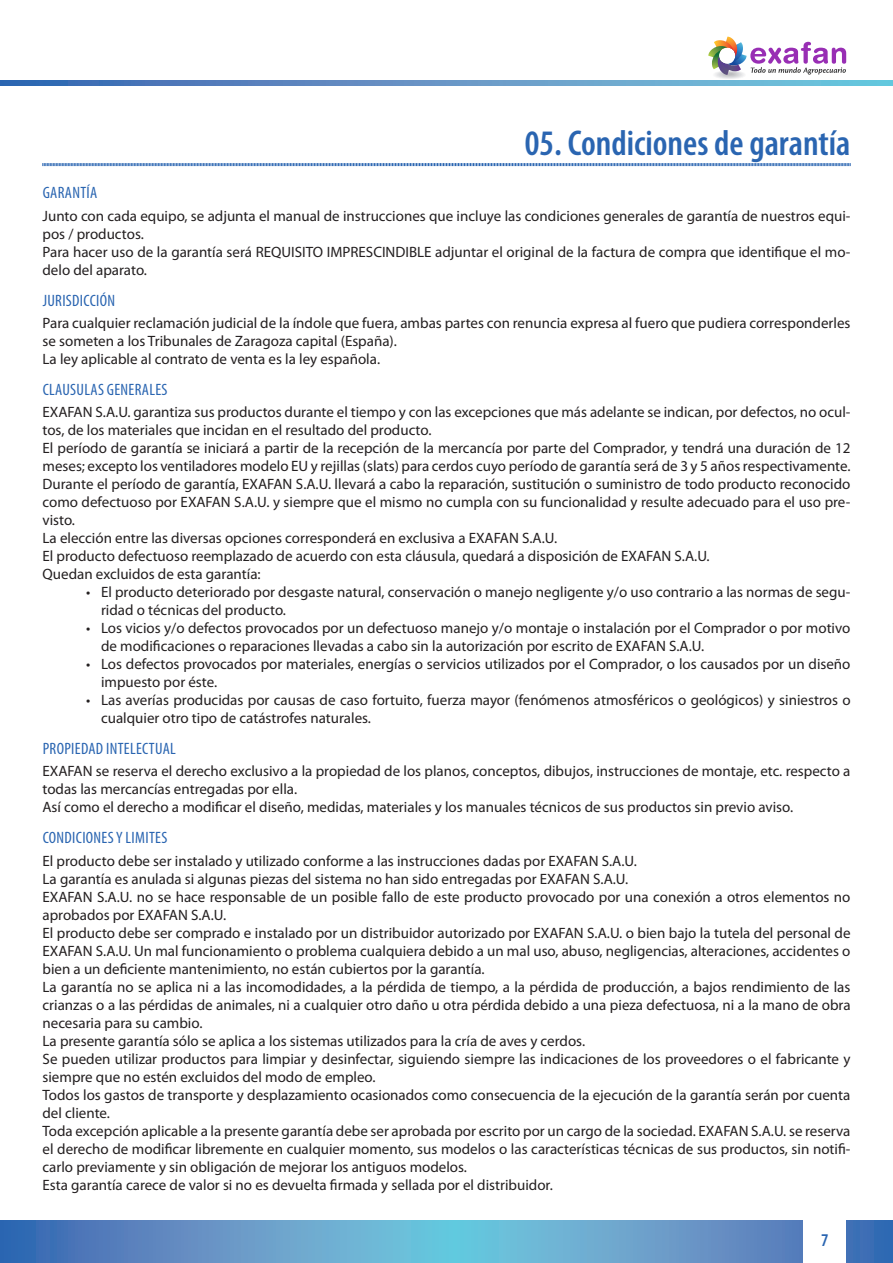
<style>
.page{position:relative;width:893px;height:1263px;background:#fff}
.page>*{position:absolute;margin:0;border:0;box-sizing:border-box;transform-origin:0 0}
._01__Titulos__Nivel{font:600 condensed 36px "Myriad Pro";color:#2a65b1}
.t1{font:600 condensed 18px "Myriad Pro";color:#2a65b1}
._01__Titulos__Nivel-2{font:condensed 16.5px "Myriad Pro";letter-spacing:.02em;color:#2a65b1}
._02__Letra_pequeña{font:15px/18px "Myriad Pro";color:#231f20}
._01__Titulos__Nivel-3{font:15px/18px "Myriad Pro";color:#231f20}
</style>
<div class="page">
<svg style="left:1px;top:1220px;width:892px;height:43px;background:#609ac8"></svg>
<svg style="left:1px;top:81px;width:892px;height:4px;background:#5e96c6"></svg>
<div style="left:804px;top:1218px;width:42px;height:45px;background:#fff"></div>
<hr style="left:0;top:1220px;width:1px;height:43px;background:#2a65b1">
<div style="left:714px;top:71px;width:31px;height:8px;background:#f5f5f6;border-radius:50%"></div>
<div style="left:716px;top:71px;width:27px;height:7px;background:#eeeeef;border-radius:50%"></div>
<div style="left:716px;top:71px;width:26px;height:7px;background:#ececee;border-radius:50%"></div>
<div style="left:717px;top:71px;width:25px;height:7px;background:#e6e7e9;border-radius:50%"></div>
<div style="left:718px;top:72px;width:23px;height:6px;background:#e1e2e4;border-radius:50%"></div>
<div style="left:719px;top:72px;width:21px;height:5px;background:#dddee0;border-radius:50%"></div>
<div style="left:721px;top:72px;width:17px;height:5px;background:#d5d6d8;border-radius:50%"></div>
<svg style="left:708px;top:37px;width:138px;height:39px"></svg>
<svg style="left:42px;top:163px;width:809px;height:4px"></svg>
<p class="_01__Titulos__Nivel" style="left:525px;top:123px;width:327px">05. Condiciones de garantía</p>
<p class="_01__Titulos__Nivel-2" style="left:43px;top:183px;width:56px">GARANTÍA</p>
<p class="_01__Titulos__Nivel-3" style="left:43px;top:206px;width:809px">Junto con cada equipo, se adjunta el manual de instrucciones que incluye las condiciones generales de garantía de nuestros equi&shy;pos / productos.</p>
<p class="_01__Titulos__Nivel-3" style="left:43px;top:242px;width:809px">Para hacer uso de la garantía será REQUISITO IMPRESCINDIBLE adjuntar el original de la factura de compra que identifique el mo&shy;delo del aparato.</p>
<p class="_01__Titulos__Nivel-2" style="left:43px;top:290px;width:74px">JURISDICCIÓN</p>
<p class="_02__Letra_pequeña" style="left:43px;top:314px;width:809px">Para cualquier reclamación judicial de la índole que fuera, ambas partes con renuncia expresa al fuero que pudiera corresponderles se someten a los Tribunales de Zaragoza capital (España).</p>
<p class="_02__Letra_pequeña" style="left:43px;top:350px;width:339px">La ley aplicable al contrato de venta es la ley española.</p>
<p class="_01__Titulos__Nivel-2" style="left:43px;top:379px;width:126px">CLAUSULAS GENERALES</p>
<p class="_02__Letra_pequeña" style="left:43px;top:403px;width:809px">EXAFAN S.A.U. garantiza sus productos durante el tiempo y con las excepciones que más adelante se indican, por defectos, no ocul&shy;tos, de los materiales que incidan en el resultado del producto.</p>
<p class="_02__Letra_pequeña" style="left:43px;top:439px;width:809px">El período de garantía se iniciará a partir de la recepción de la mercancía por parte del Comprador, y tendrá una duración de 12 meses; excepto los ventiladores modelo EU y rejillas (slats) para cerdos cuyo período de garantía será de 3 y 5 años respectivamente.</p>
<p class="_02__Letra_pequeña" style="left:43px;top:475px;width:809px;text-align:justify">Durante el período de garantía, EXAFAN S.A.U. llevará a cabo la reparación, sustitución o suministro de todo producto reconocido como defectuoso por EXAFAN S.A.U. y siempre que el mismo no cumpla con su funcionalidad y resulte adecuado para el uso pre&shy;visto.</p>
<p class="_02__Letra_pequeña" style="left:43px;top:529px;width:516px">La elección entre las diversas opciones corresponderá en exclusiva a EXAFAN S.A.U.</p>
<p class="_02__Letra_pequeña" style="left:43px;top:547px;width:669px">El producto defectuoso reemplazado de acuerdo con esta cláusula, quedará a disposición de EXAFAN S.A.U.</p>
<p class="_02__Letra_pequeña" style="left:43px;top:565px;width:220px">Quedan excluidos de esta garantía:</p>
<p class="_02__Letra_pequeña" style="left:101px;top:583px;width:751px;text-indent:-15px">• El producto deteriorado por desgaste natural, conservación o manejo negligente y/o uso contrario a las normas de segu&shy;ridad o técnicas del producto.</p>
<p class="_02__Letra_pequeña" style="left:101px;top:619px;width:751px;text-indent:-15px">• Los vicios y/o defectos provocados por un defectuoso manejo y/o montaje o instalación por el Comprador o por motivo de modificaciones o reparaciones llevadas a cabo sin la autorización por escrito de EXAFAN S.A.U.</p>
<p class="_02__Letra_pequeña" style="left:101px;top:655px;width:751px;text-indent:-15px">• Los defectos provocados por materiales, energías o servicios utilizados por el Comprador, o los causados por un diseño impuesto por éste.</p>
<p class="_02__Letra_pequeña" style="left:101px;top:691px;width:751px;text-indent:-15px">• Las averías producidas por causas de caso fortuito, fuerza mayor (fenómenos atmosféricos o geológicos) y siniestros o cualquier otro tipo de catástrofes naturales.</p>
<p class="_01__Titulos__Nivel-2" style="left:43px;top:739px;width:135px">PROPIEDAD INTELECTUAL</p>
<p class="_02__Letra_pequeña" style="left:43px;top:762px;width:809px">EXAFAN se reserva el derecho exclusivo a la propiedad de los planos, conceptos, dibujos, instrucciones de montaje, etc. respecto a todas las mercancías entregadas por ella.</p>
<p class="_02__Letra_pequeña" style="left:43px;top:798px;width:752px">Así como el derecho a modificar el diseño, medidas, materiales y los manuales técnicos de sus productos sin previo aviso.</p>
<p class="_01__Titulos__Nivel-2" style="left:43px;top:828px;width:126px">CONDICIONES Y LIMITES</p>
<p class="_02__Letra_pequeña" style="left:43px;top:851px;width:596px">El producto debe ser instalado y utilizado conforme a las instrucciones dadas por EXAFAN S.A.U.</p>
<p class="_02__Letra_pequeña" style="left:43px;top:869px;width:587px">La garantía es anulada si algunas piezas del sistema no han sido entregadas por EXAFAN S.A.U.</p>
<p class="_02__Letra_pequeña" style="left:43px;top:887px;width:809px">EXAFAN S.A.U. no se hace responsable de un posible fallo de este producto provocado por una conexión a otros elementos no aprobados por EXAFAN S.A.U.</p>
<p class="_02__Letra_pequeña" style="left:43px;top:923px;width:809px;text-align:justify">El producto debe ser comprado e instalado por un distribuidor autorizado por EXAFAN S.A.U. o bien bajo la tutela del personal de EXAFAN S.A.U. Un mal funcionamiento o problema cualquiera debido a un mal uso, abuso, negligencias, alteraciones, accidentes o bien a un deficiente mantenimiento, no están cubiertos por la garantía.</p>
<p class="_02__Letra_pequeña" style="left:43px;top:977px;width:810px;text-align:justify">La garantía no se aplica ni a las incomodidades, a la pérdida de tiempo, a la pérdida de producción, a bajos rendimiento de las crianzas o a las pérdidas de animales, ni a cualquier otro daño u otra pérdida debido a una pieza defectuosa, ni a la mano de obra necesaria para su cambio.</p>
<p class="_02__Letra_pequeña" style="left:43px;top:1031px;width:544px">La presente garantía sólo se aplica a los sistemas utilizados para la cría de aves y cerdos.</p>
<p class="_02__Letra_pequeña" style="left:43px;top:1049px;width:809px">Se pueden utilizar productos para limpiar y desinfectar, siguiendo siempre las indicaciones de los proveedores o el fabricante y siempre que no estén excluidos del modo de empleo.</p>
<p class="_02__Letra_pequeña" style="left:43px;top:1085px;width:809px">Todos los gastos de transporte y desplazamiento ocasionados como consecuencia de la ejecución de la garantía serán por cuenta del cliente.</p>
<p class="_02__Letra_pequeña" style="left:43px;top:1121px;width:809px;text-align:justify">Toda excepción aplicable a la presente garantía debe ser aprobada por escrito por un cargo de la sociedad. EXAFAN S.A.U. se reserva el derecho de modificar libremente en cualquier momento, sus modelos o las características técnicas de sus productos, sin notifi&shy;carlo previamente y sin obligación de mejorar los antiguos modelos.</p>
<p class="_02__Letra_pequeña" style="left:43px;top:1175px;width:512px">Esta garantía carece de valor si no es devuelta firmada y sellada por el distribuidor.</p>
<p class="t1" style="left:821px;top:1230px;width:9px">7</p>
</div>
